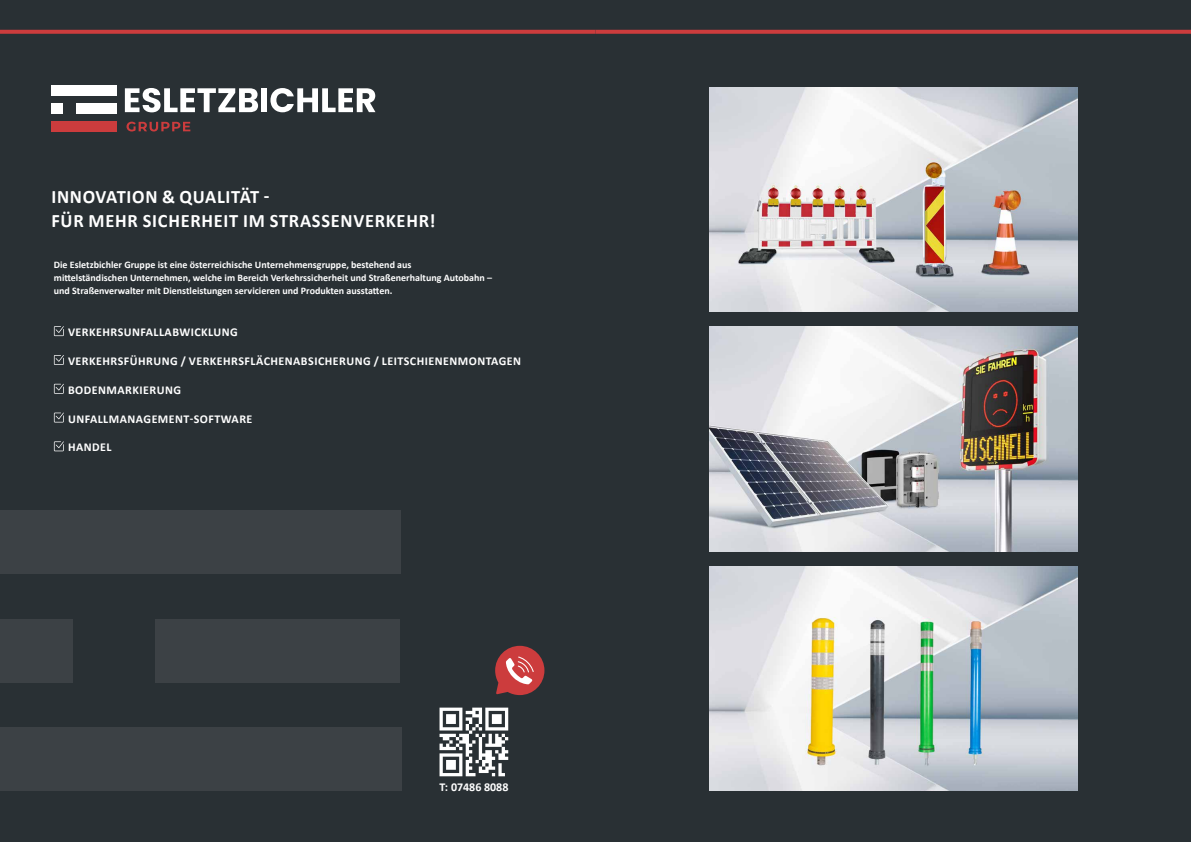
<style>
.page{position:relative;width:1191px;height:842px;background:#fff}
.page>*{position:absolute;margin:0;border:0;box-sizing:border-box;transform-origin:0 0}
.t1{font:700 19px/24px "Calibri";letter-spacing:.04em;color:#fff}
.t2{font:700 12px "Calibri";letter-spacing:.04em;color:#fff}
.t3{font:700 12px "Calibri";color:#fff}
.t4{font:700 10px/13px "Calibri";color:#fff}
</style>
<div class="page">
<div style="left:0;top:0;width:598px;height:842px;background:#293034"></div>
<div style="left:595px;top:0;width:596px;height:842px;background:#293034"></div>
<svg style="left:0;top:30px;width:595px;height:4px;background:#c23b3c"></svg>
<svg style="left:595px;top:30px;width:596px;height:4px;background:#c23b3c"></svg>
<img style="left:709px;top:87px;width:368px;height:225px">
<img style="left:709px;top:327px;width:368px;height:224px">
<img style="left:709px;top:566px;width:368px;height:225px">
<div style="left:0;top:510px;width:401px;height:64px;background:#3c4145"></div>
<div style="left:0;top:727px;width:401px;height:64px;background:#3c4145"></div>
<div style="left:155px;top:619px;width:245px;height:64px;background:#3c4145"></div>
<div style="left:0;top:619px;width:73px;height:64px;background:#3c4145"></div>
<svg style="left:125px;top:88px;width:133px;height:24px"></svg>
<div style="left:261px;top:88px;width:6px;height:24px;background:#fff"></div>
<svg style="left:270px;top:88px;width:105px;height:24px"></svg>
<svg style="left:126px;top:122px;width:64px;height:9px"></svg>
<div style="left:51px;top:121px;width:66px;height:11px;background:#cc3c3d"></div>
<div style="left:51px;top:85px;width:66px;height:11px;background:#fff"></div>
<div style="left:76px;top:103px;width:41px;height:11px;background:#fff"></div>
<div style="left:51px;top:103px;width:11px;height:11px;background:#fff"></div>
<svg style="left:54px;top:326px;width:10px;height:10px"></svg>
<svg style="left:54px;top:355px;width:10px;height:10px"></svg>
<svg style="left:54px;top:384px;width:10px;height:10px"></svg>
<svg style="left:54px;top:413px;width:10px;height:9px"></svg>
<svg style="left:54px;top:441px;width:10px;height:10px"></svg>
<svg style="left:439px;top:708px;width:69px;height:68px"></svg>
<svg style="left:495px;top:646px;width:49px;height:49px"></svg>
<h1 class="t1" style="left:51px;top:184px;width:385px">INNOVATION &amp; QUALITÄT -<br>FÜR MEHR SICHERHEIT IM STRASSENVERKEHR!</h1>
<p class="t4" style="left:54px;top:258px;width:440px">Die Esletzbichler Gruppe ist eine österreichische Unternehmensgruppe, bestehend aus<br>mittelständischen Unternehmen, welche im Bereich Verkehrssicherheit und Straßenerhaltung Autobahn – und Straßenverwalter mit Dienstleistungen servicieren und Produkten ausstatten.</p>
<p class="t2" style="left:68px;top:324px;width:171px">VERKEHRSUNFALLABWICKLUNG</p>
<p class="t2" style="left:68px;top:352px;width:454px">VERKEHRSFÜHRUNG / VERKEHRSFLÄCHENABSICHERUNG / LEITSCHIENENMONTAGEN</p>
<p class="t2" style="left:68px;top:381px;width:115px">BODENMARKIERUNG</p>
<p class="t2" style="left:68px;top:410px;width:186px">UNFALLMANAGEMENT-SOFTWARE</p>
<p class="t2" style="left:68px;top:439px;width:45px">HANDEL</p>
<p class="t3" style="left:439px;top:778px;width:70px">T: 07486 8088</p>
</div>
